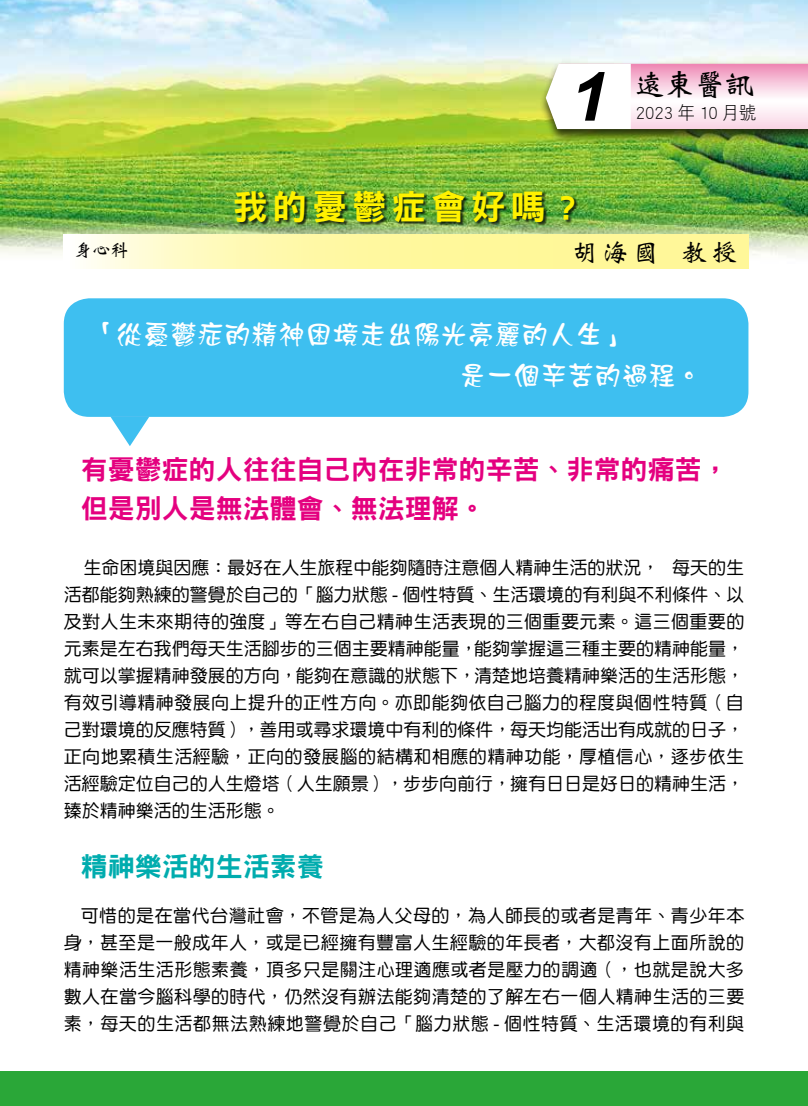
<style>
.page{position:relative;width:808px;height:1106px;background:#fff}
.page>*{position:absolute;margin:0;border:0;box-sizing:border-box;transform-origin:0 0}
.t1{font:italic 700 67.5px "Arial";color:#000}
.t2{font:34.5px "DF Hei Std W9";letter-spacing:.15em;color:#fff100}
.t3{font:30px "DF Wei Bei Std W7";color:#000}
.t4{font:27px/39px "DF Hei Std W9";color:#e4007f}
.t5{font:27px/40.5px "DF Liu Li Std W5";color:#fff}
.t6{font:27px "DF Hei Std W9";color:#00acae}
.t7{font:25.5px "Weibei TC Bold";color:#000}
.t8{font:18px/27px "DF Yuan Std W5";letter-spacing:.025em;color:#000;text-align:justify}
.t9{font:18px "DF Hei Std W3";color:#000;scale:.95 1}
.t10{font:18px "Weibei TC Bold";color:#000}
.s1{font-family:"Arial"}
</style>
<div class="page">
<img style="left:0;top:0;width:808px;height:264px">
<svg style="left:111px;top:417px;width:38px;height:29px"></svg>
<div style="left:64px;top:298px;width:684px;height:119px;background:#3ebff0;border-radius:26px"></div>
<div style="left:538px;top:62px;width:270px;height:81px;background:#000;opacity:.75"></div>
<svg style="left:546px;top:64px;width:262px;height:65px"></svg>
<div style="left:0;top:1071px;width:808px;height:35px;background:#2aa738"></div>
<div style="left:235px;top:191px;width:343px;height:35px;background:#000;opacity:.75"></div>
<svg style="left:64px;top:234px;width:684px;height:35px;background:#fff8ac"></svg>
<h1 class="t1" style="left:570px;top:53px;width:39px">1</h1>
<h2 class="t2" style="left:233px;top:188px;width:345px">我的憂鬱症會好嗎 ?</h2>
<h3 class="t3" style="left:634px;top:68px;width:121px">遠東醫訊</h3>
<p class="t9" style="left:636px;top:103px;width:128px">2023 年 10 月號</p>
<p class="t10" style="left:74px;top:241px;width:55px">身心科</p>
<h3 class="t7" style="left:572px;top:239px;width:167px">胡海國 教授</h3>
<h3 class="t5" style="left:459px;top:314px;width:244px;text-indent:-370px">「從憂鬱症的精神困境走出陽光亮麗的人生」<br>是一個辛苦的過程。</h3>
<h3 class="t4" style="left:81px;top:450px;width:650px">有憂鬱症的人往往自己內在非常的辛苦、非常的痛苦，但是別人是無法體會、無法理解。</h3>
<p class="t8" style="left:64px;top:553px;width:682px;text-indent:20px">生命困境與因應：最好在人生旅程中能夠隨時注意個人精神生活的狀況， 每天的生活都能夠熟練的警覺於自己的「腦力狀態 <span class="s1">-</span> 個性特質、生活環境的有利與不利條件、以及對人生未來期待的強度」等左右自己精神生活表現的三個重要元素。這三個重要的元素是左右我們每天生活腳步的三個主要精神能量，能夠掌握這三種主要的精神能量，就可以掌握精神發展的方向，能夠在意識的狀態下，清楚地培養精神樂活的生活形態，有效引導精神發展向上提升的正性方向。亦即能夠依自己腦力的程度與個性特質（自己對環境的反應特質），善用或尋求環境中有利的條件，每天均能活出有成就的日子，正向地累積生活經驗，正向的發展腦的結構和相應的精神功能，厚植信心，逐步依生活經驗定位自己的人生燈塔（人生願景），步步向前行，擁有日日是好日的精神生活，臻於精神樂活的生活形態。</p>
<h3 class="t6" style="left:81px;top:851px;width:272px">精神樂活的生活素養　</h3>
<p class="t8" style="left:64px;top:901px;width:682px;text-indent:17px">可惜的是在當代台灣社會，不管是為人父母的，為人師長的或者是青年、青少年本身，甚至是一般成年人，或是已經擁有豐富人生經驗的年長者，大都沒有上面所說的精神樂活生活形態素養，頂多只是關注心理適應或者是壓力的調適（，也就是說大多數人在當今腦科學的時代，仍然沒有辦法能夠清楚的了解左右一個人精神生活的三要素，每天的生活都無法熟練地警覺於自己「腦力狀態 <span class="s1">-</span> 個性特質、生活環境的有利與</p>
</div>
